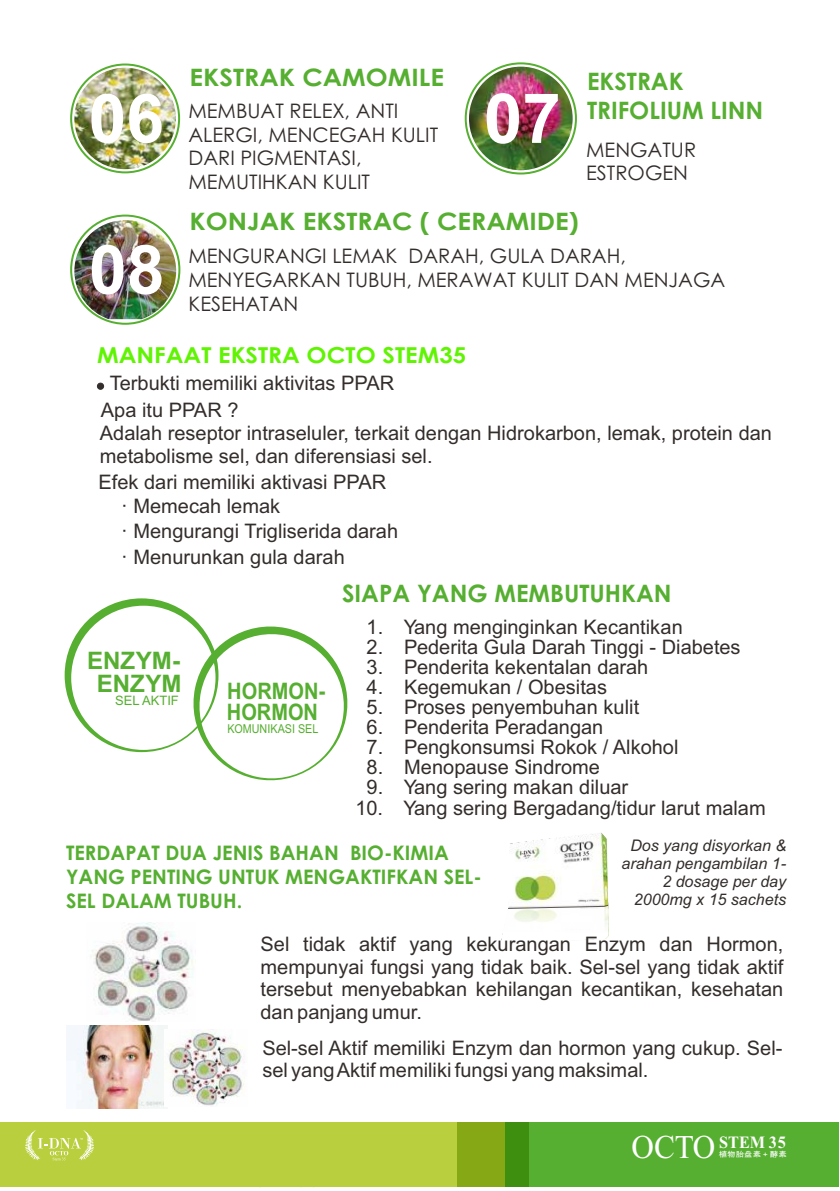
<style>
.page{position:relative;width:840px;height:1191px;background:#fff}
.page>*{position:absolute;margin:0;border:0;box-sizing:border-box;transform-origin:0 0}
.t1{font:700 69.2px "Arial";color:#fff}
.t2{font:700 68px "Arial";color:#fff}
.t3{font:700 67.8px "Arial";color:#fff}
.t4{font:700 24px/29px "Century Gothic";color:#56af31}
.t5{font:700 24px "Century Gothic";color:#56af31;scale:1.09 1}
.t6{font:700 24px/22.4px "Arial";color:#56af31;text-align:center}
.t7{font:700 22.8px "Arial";color:#56af31;scale:.88 1}
.t8{font:700 22px "Century Gothic";color:#60f404;scale:1.09 1}
.t9{font:20px/22.4px "Arial";color:#332d2b}
.t10{font:20px/23.8px "Century Gothic";color:#332d2b}
.t11{font:700 20px/24.2px "Century Gothic";color:#56af31}
.t12{font:700 17.2px "Times New Roman";color:#fff;scale:.94 1}
.t13{font:italic 16px/17.8px "Arial";color:#332d2b;text-align:right}
.t14{font:13px "Arial";color:#56af31}
.t15{font:12.2px "Arial";color:#56af31;scale:.88 1}
.t16{font:7.6px "Arial Unicode MS";color:#fff;scale:1.13 1}
.s1{font-weight:400;font-size:33.2px}
</style>
<div class="page">
<img style="left:74px;top:68px;width:102px;height:101px;border-radius:51px">
<div style="left:70px;top:63px;width:110px;height:110px;border:2px solid #56af31;border-radius:50%"></div>
<img style="left:468px;top:67px;width:104px;height:103px;border-radius:52px">
<div style="left:464px;top:62px;width:112px;height:112px;border:2px solid #56af31;border-radius:50%"></div>
<img style="left:74px;top:220px;width:102px;height:99px">
<div style="left:70px;top:215px;width:110px;height:110px;border:2px solid #56af31;border-radius:50%"></div>
<svg style="left:65px;top:598px;width:283px;height:183px"></svg>
<img style="left:510px;top:832px;width:98px;height:71px">
<svg style="left:501px;top:903px;width:107px;height:38px"></svg>
<img style="left:92px;top:922px;width:101px;height:100px">
<img style="left:66px;top:1025px;width:102px;height:83px">
<img style="left:164px;top:1030px;width:81px;height:76px">
<svg style="left:238px;top:1186px;width:94px;height:1px"></svg>
<div style="left:0;top:1122px;width:513px;height:64px;background:#b9cf3d"></div>
<div style="left:505px;top:1122px;width:333px;height:64px;background:#56af31"></div>
<svg style="left:457px;top:1122px;width:71px;height:64px;background:#6e9f12"></svg>
<svg style="left:25px;top:1130px;width:69px;height:30px"></svg>
<div style="left:97px;top:383px;width:7px;height:6px;background:#332d2b;border:1px solid #332d2b;border-radius:50%"></div>
<h3 class="t3" style="left:89px;top:93px;width:77px">06</h3>
<h2 class="t2" style="left:89px;top:244px;width:77px">08</h2>
<p class="t5" style="left:189px;top:68px;width:235px">EKSTRAK CAMOMILE</p>
<p class="t10" style="left:188px;top:100px;width:251px">MEMBUAT RELEX, ANTI<br>ALERGI, MENCEGAH KULIT<br>DARI PIGMENTASI,<br>MEMUTIHKAN KULIT</p>
<h1 class="t1" style="left:483px;top:92px;width:78px">07</h1>
<p class="t4" style="left:586px;top:68px;width:178px">EKSTRAK<br>TRIFOLIUM LINN</p>
<p class="t10" style="left:586px;top:139px;width:111px">MENGATUR<br>ESTROGEN</p>
<p class="t5" style="left:189px;top:212px;width:358px">KONJAK EKSTRAC ( CERAMIDE)</p>
<p class="t10" style="left:188px;top:246px;width:538px">MENGURANGI LEMAK DARAH, GULA DARAH,<br>MENYEGARKAN TUBUH, MERAWAT KULIT DAN MENJAGA<br>KESEHATAN</p>
<p class="t8" style="left:97px;top:346px;width:340px">MANFAAT EKSTRA OCTO STEM35</p>
<p class="t9" style="left:101px;top:372px;width:295px;line-height:26.8px;text-indent:9px">Terbukti memiliki aktivitas PPAR<br>Apa itu PPAR ?</p>
<p class="t9" style="left:100px;top:424px;width:673px">Adalah reseptor intraseluler, terkait dengan Hidrokarbon, lemak, protein dan metabolisme sel, dan diferensiasi sel.</p>
<p class="t9" style="left:98px;top:473px;width:289px">Efek dari memiliki aktivasi PPAR</p>
<p class="t9" style="left:121px;top:522px;width:278px">· Mengurangi Trigliserida darah</p>
<p class="t9" style="left:121px;top:496px;width:160px">· Memecah lemak</p>
<p class="t9" style="left:121px;top:547px;width:225px">· Menurunkan gula darah</p>
<p class="t6" style="left:87px;top:652px;width:96px">ENZYM-<br>ENZYM</p>
<p class="t14" style="left:115px;top:696px;width:65px">SEL AKTIF</p>
<p class="t7" style="left:227px;top:682px;width:113px">HORMON-</p>
<p class="t7" style="left:227px;top:703px;width:105px">HORMON</p>
<p class="t15" style="left:227px;top:724px;width:105px">KOMUNIKASI SEL</p>
<p class="t4" style="left:342px;top:581px;width:331px">SIAPA YANG MEMBUTUHKAN</p>
<p class="t9" style="left:366px;top:617px;width:317px">1. Yang menginginkan Kecantikan</p>
<p class="t9" style="left:366px;top:637px;width:375px">2. Pederita Gula Darah Tinggi - Diabetes</p>
<p class="t9" style="left:366px;top:657px;width:283px">3. Penderita kekentalan darah</p>
<p class="t9" style="left:366px;top:677px;width:242px">4. Kegemukan / Obesitas</p>
<p class="t9" style="left:366px;top:697px;width:274px">5. Proses penyembuhan kulit</p>
<p class="t9" style="left:366px;top:717px;width:238px">6. Penderita Peradangan</p>
<p class="t9" style="left:366px;top:737px;width:313px">7. Pengkonsumsi Rokok / Alkohol</p>
<p class="t9" style="left:366px;top:758px;width:235px">8. Menopause Sindrome</p>
<p class="t9" style="left:366px;top:778px;width:263px">9. Yang sering makan diluar</p>
<p class="t9" style="left:355px;top:799px;width:411px">10. Yang sering Bergadang/tidur larut malam</p>
<p class="t11" style="left:66px;top:842px;width:417px">TERDAPAT DUA JENIS BAHAN BIO-KIMIA<br>YANG PENTING UNTUK MENGAKTIFKAN SEL-<br>SEL DALAM TUBUH.</p>
<p class="t13" style="left:621px;top:838px;width:166px">Dos yang disyorkan &amp; arahan pengambilan 1-<br>2 dosage per day<br>2000mg x 15 sachets</p>
<p class="t9" style="left:260px;top:935px;width:524px;text-align:justify">Sel tidak aktif yang kekurangan Enzym dan Hormon, mempunyai fungsi yang tidak baik. Sel-sel yang tidak aktif tersebut menyebabkan kehilangan kecantikan, kesehatan dan panjang umur.</p>
<p class="t9" style="left:262px;top:1038px;width:521px">Sel-sel Aktif memiliki Enzym dan hormon yang cukup. Sel&shy;sel yang Aktif memiliki fungsi yang maksimal.</p>
<p class="t12" style="left:631px;top:1136px;width:166px"><span class="s1">OCTO</span> STEM 35</p>
<p class="t16" style="left:718px;top:1151px;width:62px">植物胎盘素＋酵素</p>
</div>
